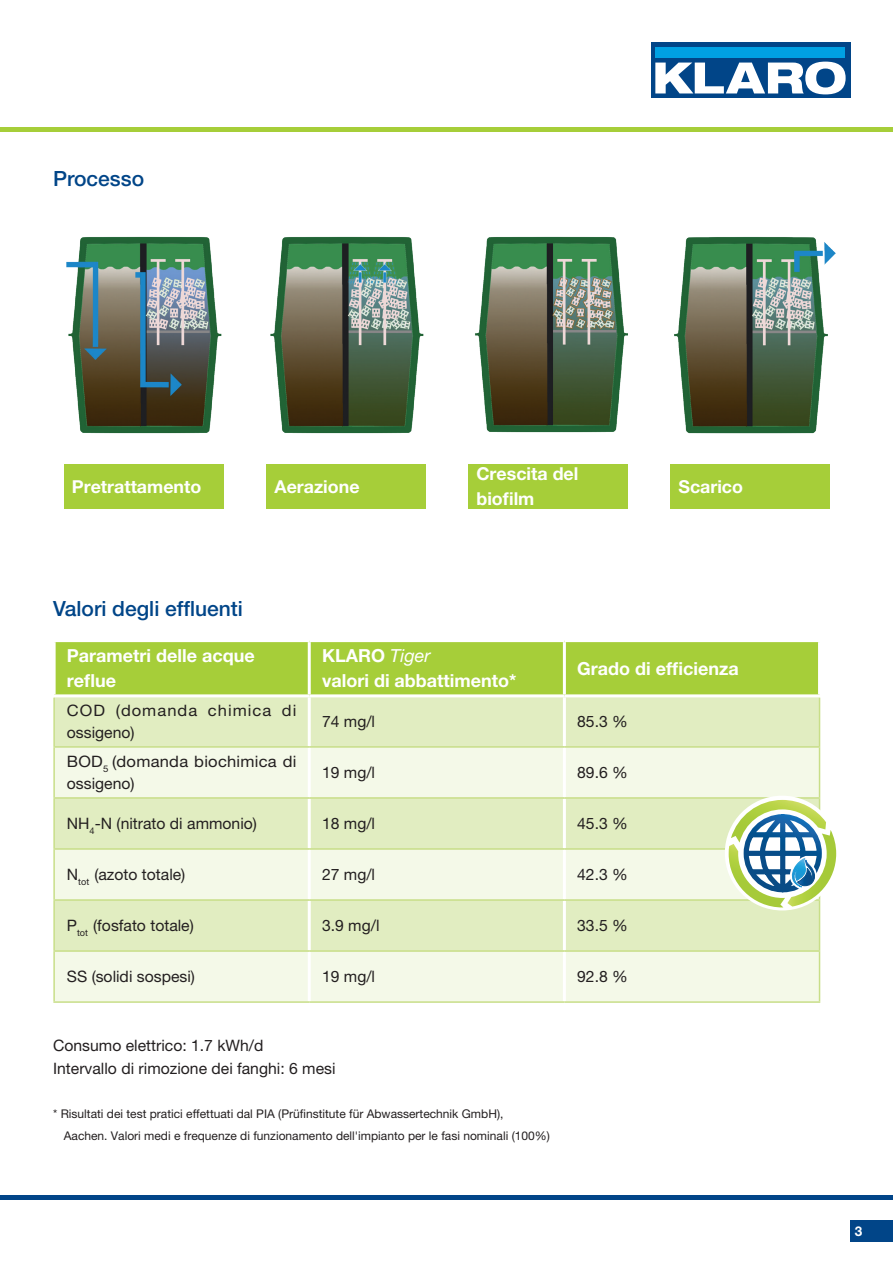
<style>
.page{position:relative;width:893px;height:1263px;background:#fff}
.page>*{position:absolute;margin:0;border:0;box-sizing:border-box;transform-origin:0 0}
.t1{font:500 21px "Helvetica Neue LT Pro";color:#014588}
.t2{font:700 18px/24.8px "Helvetica Neue LT Pro";color:#fff}
.t3{font:700 17.85px/24.5px "Helvetica Neue LT Pro";color:#fff}
.t4{font:15.75px/22.5px "Helvetica Neue LT Pro";color:#231f20}
.t5{font:15.75px/22.5px "Helvetica Neue LT Pro";color:#231f20;scale:1.05 1}
.t6{font:15.75px/22.5px "Helvetica Neue LT Pro";letter-spacing:.06em;color:#231f20;scale:1.05 1}
.t7{font:700 13.5px "Helvetica Neue LT Pro";color:#fff}
.t8{font:12px/22.5px "Helvetica Neue LT Pro";color:#231f20}
.s1{font-weight:400;font-style:italic}
</style>
<div class="page">
<div style="left:850px;top:1220px;width:43px;height:22px;background:#014588"></div>
<hr style="left:0;top:1195px;width:893px;height:4px;background:#014588">
<hr style="left:0;top:128px;width:893px;height:4px;background:#a6ce39">
<div style="left:651px;top:43px;width:199px;height:55px;background:#014588"></div>
<svg style="left:655px;top:62px;width:191px;height:32px"></svg>
<div style="left:655px;top:47px;width:190px;height:11px;background:#00a1e3"></div>
<div style="left:670px;top:464px;width:159px;height:44px;background:#a6ce39"></div>
<div style="left:468px;top:464px;width:159px;height:44px;background:#a6ce39"></div>
<div style="left:266px;top:464px;width:159px;height:44px;background:#a6ce39"></div>
<div style="left:64px;top:464px;width:159px;height:44px;background:#a6ce39"></div>
<div style="left:56px;top:642px;width:762px;height:52px;background:#a6ce39"></div>
<div style="left:55px;top:697px;width:764px;height:49px;background:#e1edc1"></div>
<svg style="left:55px;top:748px;width:764px;height:253px;background:#ecf4d8"></svg>
<hr style="left:308px;top:642px;width:3px;height:52px;background:#fff">
<hr style="left:563px;top:642px;width:3px;height:52px;background:#fff">
<hr style="left:308px;top:697px;width:3px;height:49px;background:#fff">
<hr style="left:563px;top:697px;width:3px;height:49px;background:#fff">
<hr style="left:308px;top:748px;width:3px;height:49px;background:#fff">
<hr style="left:563px;top:748px;width:3px;height:49px;background:#fff">
<hr style="left:308px;top:799px;width:3px;height:49px;background:#fff">
<hr style="left:563px;top:799px;width:3px;height:49px;background:#fff">
<hr style="left:308px;top:850px;width:3px;height:49px;background:#fff">
<hr style="left:563px;top:850px;width:3px;height:49px;background:#fff">
<hr style="left:308px;top:901px;width:3px;height:49px;background:#fff">
<hr style="left:563px;top:901px;width:3px;height:49px;background:#fff">
<hr style="left:308px;top:952px;width:3px;height:49px;background:#fff">
<hr style="left:563px;top:952px;width:3px;height:49px;background:#fff">
<hr style="left:53px;top:697px;width:2px;height:49px;background:#c8de88">
<hr style="left:819px;top:697px;width:1px;height:49px;background:#c8de88">
<hr style="left:53px;top:746px;width:256px;height:2px;background:#c8de88">
<hr style="left:53px;top:748px;width:2px;height:49px;background:#c8de88">
<hr style="left:309px;top:746px;width:255px;height:2px;background:#c8de88">
<hr style="left:564px;top:746px;width:256px;height:2px;background:#c8de88">
<hr style="left:819px;top:748px;width:1px;height:49px;background:#c8de88">
<hr style="left:53px;top:797px;width:256px;height:2px;background:#c8de88">
<hr style="left:53px;top:799px;width:2px;height:49px;background:#c8de88">
<hr style="left:309px;top:797px;width:255px;height:2px;background:#c8de88">
<hr style="left:564px;top:797px;width:256px;height:2px;background:#c8de88">
<hr style="left:819px;top:799px;width:1px;height:49px;background:#c8de88">
<hr style="left:53px;top:848px;width:256px;height:2px;background:#c8de88">
<hr style="left:53px;top:850px;width:2px;height:49px;background:#c8de88">
<hr style="left:309px;top:848px;width:255px;height:2px;background:#c8de88">
<hr style="left:564px;top:848px;width:256px;height:2px;background:#c8de88">
<hr style="left:53px;top:899px;width:256px;height:2px;background:#c8de88">
<hr style="left:53px;top:901px;width:2px;height:49px;background:#c8de88">
<hr style="left:309px;top:899px;width:255px;height:2px;background:#c8de88">
<hr style="left:564px;top:899px;width:256px;height:2px;background:#c8de88">
<hr style="left:819px;top:901px;width:1px;height:49px;background:#c8de88">
<hr style="left:53px;top:950px;width:256px;height:2px;background:#c8de88">
<hr style="left:53px;top:952px;width:2px;height:49px;background:#c8de88">
<hr style="left:309px;top:950px;width:255px;height:2px;background:#c8de88">
<hr style="left:564px;top:950px;width:256px;height:2px;background:#c8de88">
<hr style="left:819px;top:952px;width:1px;height:49px;background:#c8de88">
<hr style="left:53px;top:1001px;width:256px;height:2px;background:#c8de88">
<hr style="left:309px;top:1001px;width:255px;height:2px;background:#c8de88">
<hr style="left:564px;top:1001px;width:256px;height:2px;background:#c8de88">
<div style="left:725px;top:796px;width:115px;height:114px;background:#fff;border-radius:50%"></div>
<svg style="left:729px;top:800px;width:107px;height:107px"></svg>
<img style="left:674px;top:237px;width:162px;height:196px">
<img style="left:66px;top:236px;width:156px;height:198px">
<img style="left:475px;top:236px;width:153px;height:197px">
<img style="left:270px;top:236px;width:154px;height:198px">
<h1 class="t1" style="left:53px;top:166px;width:93px">Processo</h1>
<p class="t3" style="left:72px;top:473px;width:131px">Pretrattamento</p>
<p class="t3" style="left:274px;top:473px;width:87px">Aerazione</p>
<h1 class="t1" style="left:53px;top:596px;width:191px">Valori degli effluenti</h1>
<p class="t3" style="left:476px;top:461px;width:103px">Crescita del biofilm</p>
<p class="t3" style="left:678px;top:473px;width:66px">Scarico</p>
<p class="t2" style="left:67px;top:643px;width:189px">Parametri delle acque reflue</p>
<p class="t2" style="left:322px;top:643px;width:196px">KLARO <span class="s1">Tiger<br></span>valori di abbattimento*</p>
<p class="t2" style="left:577px;top:655px;width:163px">Grado di efficienza</p>
<p class="t6" style="left:67px;top:699px;width:220px">COD (domanda chimica di ossigeno)</p>
<p class="t4" style="left:322px;top:710px;width:55px">74 mg/l</p>
<p class="t4" style="left:577px;top:710px;width:52px">85.3 %</p>
<p class="t5" style="left:67px;top:750px;width:220px">BOD<sub>5</sub> (domanda biochimica di ossigeno)</p>
<p class="t4" style="left:322px;top:761px;width:55px">19 mg/l</p>
<p class="t4" style="left:577px;top:761px;width:52px">89.6 %</p>
<p class="t4" style="left:67px;top:812px;width:192px">NH<sub>4</sub>-N (nitrato di ammonio)</p>
<p class="t4" style="left:322px;top:812px;width:55px">18 mg/l</p>
<p class="t4" style="left:577px;top:812px;width:52px">45.3 %</p>
<p class="t4" style="left:67px;top:863px;width:120px">N<sub>tot</sub> (azoto totale)</p>
<p class="t4" style="left:322px;top:863px;width:55px">27 mg/l</p>
<p class="t4" style="left:577px;top:863px;width:52px">42.3 %</p>
<p class="t4" style="left:67px;top:914px;width:128px">P<sub>tot</sub> (fosfato totale)</p>
<p class="t4" style="left:322px;top:914px;width:59px">3.9 mg/l</p>
<p class="t4" style="left:577px;top:914px;width:52px">33.5 %</p>
<p class="t4" style="left:67px;top:965px;width:130px">SS (solidi sospesi)</p>
<p class="t4" style="left:322px;top:965px;width:55px">19 mg/l</p>
<p class="t4" style="left:577px;top:965px;width:52px">92.8 %</p>
<p class="t4" style="left:53px;top:1034px;width:284px">Consumo elettrico: 1.7 kWh/d<br>Intervallo di rimozione dei fanghi: 6 mesi</p>
<p class="t8" style="left:64px;top:1102px;width:488px;text-indent:-11px">* Risultati dei test pratici effettuati dal PIA (Prüfinstitute für Abwassertechnik GmbH),<br>Aachen. Valori medi e frequenze di funzionamento dell'impianto per le fasi nominali (100%)</p>
<p class="t7" style="left:855px;top:1222px;width:9px">3</p>
</div>
